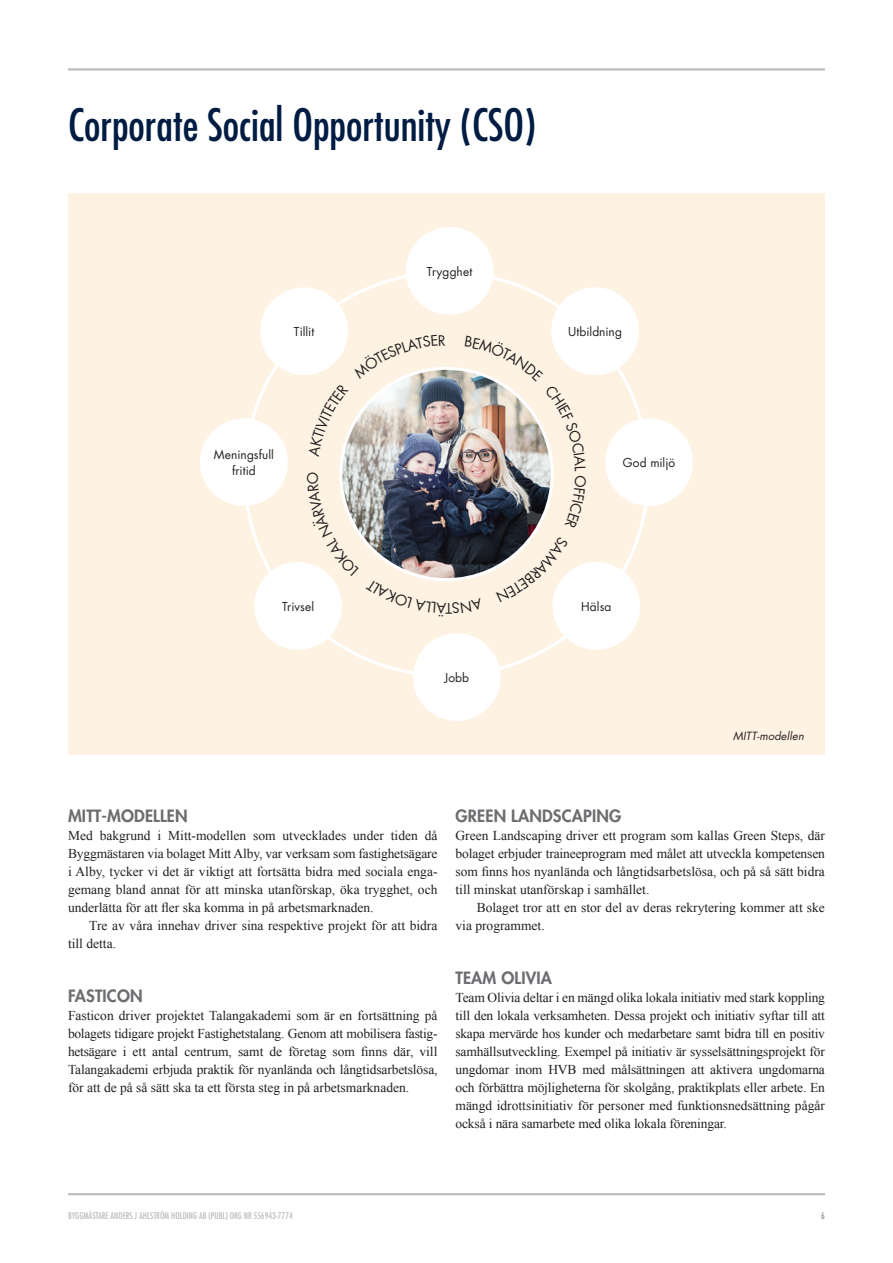
<style>
.page{position:relative;width:893px;height:1263px;background:#fff}
.page>*{position:absolute;margin:0;border:0;box-sizing:border-box;transform-origin:0 0}
.t1{font:condensed 43.5px "Futura LT";color:#001c43}
.t2{font:800 16.5px "Futura LT";letter-spacing:.01em;color:#6c6d70}
.t3{font:13.5px/18px "Times New Roman";color:#231f20;text-align:justify}
.t4{font:12px/15.8px "Futura LT";letter-spacing:.005em;color:#231f20;text-align:center}
.t5{font:italic 10.95px "Futura LT";letter-spacing:.015em;color:#231f20}
.t6{font:condensed 9px "Futura LT";color:#bcbdc0}
.t7{font:condensed 9px "Futura LT";color:#939598}
</style>
<div class="page">
<hr style="left:68px;top:68px;width:757px;height:3px;background:#bcbdc0">
<hr style="left:68px;top:1193px;width:757px;height:2px;background:#bcbdc0">
<div style="left:68px;top:193px;width:757px;height:562px;background:#fef2e3"></div>
<img style="left:341px;top:368px;width:211px;height:212px;border-radius:106px">
<div style="left:200px;top:418px;width:88px;height:88px;background:#fff;border-radius:50%"></div>
<div style="left:605px;top:418px;width:88px;height:88px;background:#fff;border-radius:50%"></div>
<div style="left:552px;top:562px;width:88px;height:88px;background:#fff;border-radius:50%"></div>
<div style="left:260px;top:287px;width:88px;height:88px;background:#fff;border-radius:50%"></div>
<div style="left:254px;top:562px;width:88px;height:88px;background:#fff;border-radius:50%"></div>
<div style="left:551px;top:287px;width:88px;height:88px;background:#fff;border-radius:50%"></div>
<div style="left:406px;top:227px;width:87px;height:88px;background:#fff;border-radius:50%"></div>
<div style="left:413px;top:633px;width:88px;height:88px;background:#fff;border-radius:50%"></div>
<img style="left:465px;top:336px;width:119px;height:193px">
<svg style="left:496px;top:536px;width:72px;height:67px"></svg>
<svg style="left:427px;top:579px;width:39px;height:2px"></svg>
<svg style="left:309px;top:473px;width:50px;height:100px"></svg>
<svg style="left:310px;top:336px;width:135px;height:120px"></svg>
<h1 class="t1" style="left:68px;top:99px;width:470px">CORPORATE SOCIAL OPPORTUNITY (CSO)</h1>
<p class="t4" style="left:294px;top:324px;width:22px">Tillit</p>
<p class="t4" style="left:427px;top:263px;width:47px">Trygghet</p>
<p class="t4" style="left:568px;top:324px;width:55px">Utbildning</p>
<p class="t4" style="left:214px;top:447px;width:62px">Meningsfull fritid</p>
<p class="t4" style="left:623px;top:455px;width:54px">God miljö</p>
<p class="t4" style="left:282px;top:598px;width:33px">Trivsel</p>
<p class="t4" style="left:444px;top:670px;width:26px">Jobb</p>
<p class="t4" style="left:581px;top:598px;width:32px">Hälsa</p>
<p class="t5" style="left:733px;top:729px;width:72px">MITT-modellen</p>
<p class="t2" style="left:68px;top:805px;width:10px">MITT</p>
<p class="t2" style="left:102px;top:805px;width:17px">-MODELLE</p>
<p class="t2" style="left:175px;top:805px;width:14px">N</p>
<p class="t3" style="left:68px;top:826px;width:371px">Med bakgrund i Mitt-modellen som utvecklades under tiden då Byggmästaren via bolaget Mitt Alby, var verksam som fastighetsägare i Alby, tycker vi det är viktigt att fortsätta bidra med sociala enga&shy;gemang bland annat för att minska utanförskap, öka trygghet, och underlätta för att fler ska komma in på arbetsmarknaden.</p>
<p class="t3" style="left:68px;top:916px;width:371px;text-indent:21px">Tre av våra innehav driver sina respektive projekt för att bidra till detta.</p>
<p class="t2" style="left:68px;top:985px;width:37px">FASTICO</p>
<p class="t2" style="left:130px;top:985px;width:14px">N</p>
<p class="t3" style="left:68px;top:1006px;width:371px">Fasticon driver projektet Talangakademi som är en fortsättning på bolagets tidigare projekt Fastighetstalang. Genom att mobilisera fastig&shy;hetsägare i ett antal centrum, samt de företag som finns där, vill Talangakademi erbjuda praktik för nyanlända och långtidsarbetslösa, för att de på så sätt ska ta ett första steg in på arbetsmarknaden.</p>
<p class="t2" style="left:455px;top:805px;width:11px">GREE</p>
<p class="t2" style="left:494px;top:805px;width:129px">N LANDSCAPI NG</p>
<p class="t3" style="left:455px;top:826px;width:371px">Green Landscaping driver ett program som kallas Green Steps, där bolaget erbjuder traineeprogram med målet att utveckla kompetensen som finns hos nyanlända och långtidsarbetslösa, och på så sätt bidra till minskat utanförskap i samhället.</p>
<p class="t3" style="left:455px;top:898px;width:371px;text-indent:21px">Bolaget tror att en stor del av deras rekrytering kommer att ske via programmet.</p>
<p class="t2" style="left:455px;top:967px;width:98px">TEAMOLIVIA</p>
<p class="t3" style="left:455px;top:988px;width:371px">Team Olivia deltar i en mängd olika lokala initiativ med stark koppling till den lokala verksamheten. Dessa projekt och initiativ syftar till att skapa mervärde hos kunder och medarbetare samt bidra till en positiv samhällsutveckling. Exempel på initiativ är sysselsättningsprojekt för ungdomar inom HVB med målsättningen att aktivera ungdomarna och förbättra möjligheterna för skolgång, praktikplats eller arbete. En mängd idrottsinitiativ för personer med funktionsnedsättning pågår också i nära samarbete med olika lokala föreningar.</p>
<p class="t6" style="left:68px;top:1210px;width:226px">BYGGMÄSTARE ANDERS J AHLSTRÖM HOLDING AB (PUBL) ORG NR 556943-7774</p>
<p class="t7" style="left:821px;top:1210px;width:5px">6</p>
</div>
